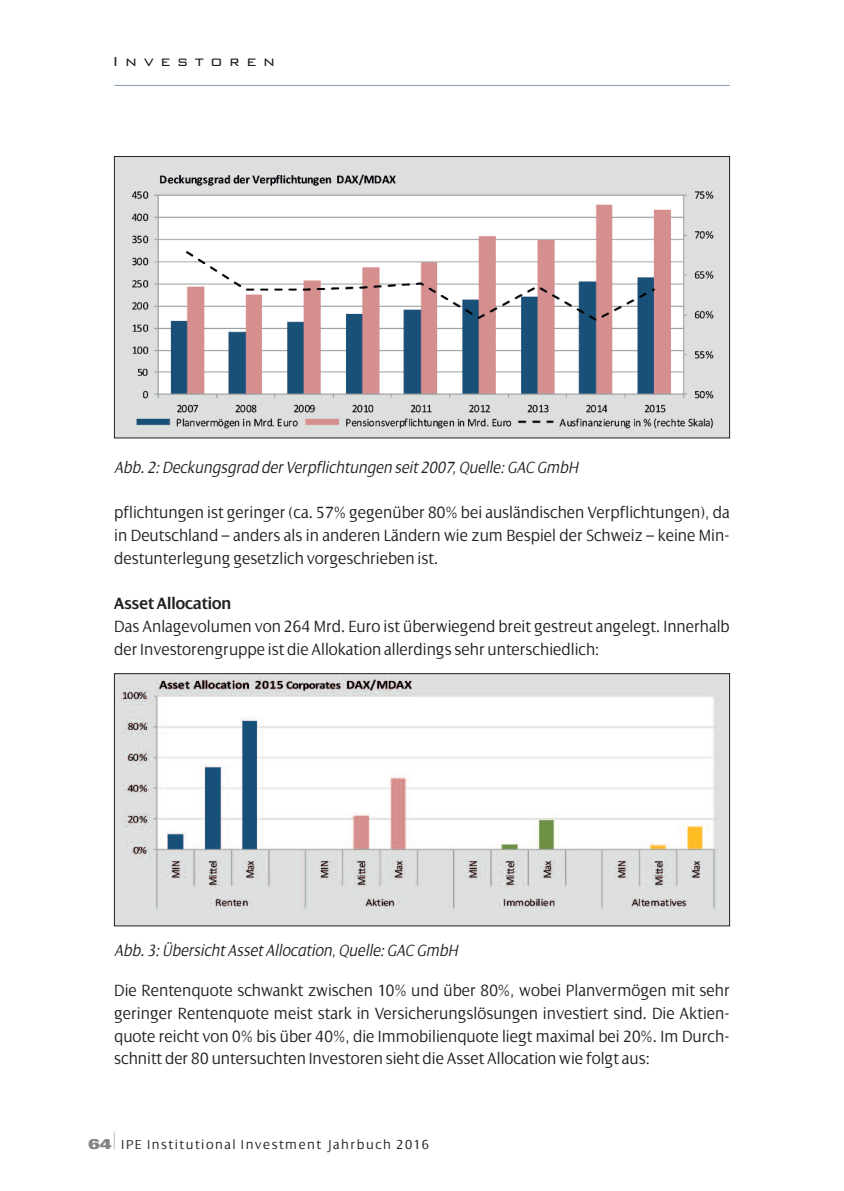
<style>
.page{position:relative;width:844px;height:1191px;background:#fff}
.page>*{position:absolute;margin:0;border:0;box-sizing:border-box;transform-origin:0 0}
.t1{font:300 17.5px/22.8px "Dialog";color:#231f20;text-align:justify;scale:.95 1}
.t2{font:italic 300 17.5px "Dialog";color:#231f20;scale:.95 1}
.t3{font:600 17.5px "Dialog";color:#231f20;scale:.95 1}
.t4{font:300 17.5px "Bank Gothic BT";letter-spacing:.375em;color:#231f20}
.t5{font:300 14px "Dialog";letter-spacing:.105em;color:#231f20}
.s1{font-family:"Univers";font-weight:900;font-stretch:expanded;color:#808285}
.s2{font-family:"Helvetica Neue";font-weight:200;font-size:24.5px;color:#808285}
</style>
<div class="page">
<hr style="left:114px;top:85px;width:615px;height:1px;background:#869cb1">
<img style="left:116px;top:158px;width:611px;height:278px">
<div style="left:114px;top:156px;width:615px;height:282px;border:1px solid #231f20"></div>
<img style="left:116px;top:675px;width:611px;height:249px">
<div style="left:114px;top:673px;width:615px;height:253px;border:1px solid #231f20"></div>
<p class="t4" style="left:112px;top:49px;width:164px">Investoren</p>
<p class="t2" style="left:114px;top:456px;width:489px">Abb. 2: Deckungsgrad der Verpflichtungen seit 2007, Quelle: GAC GmbH</p>
<p class="t1" style="left:114px;top:501px;width:649px">pflichtungen ist geringer (ca. 57% gegenüber 80% bei ausländischen Verpflichtungen), da in Deutschland – anders als in anderen Ländern wie zum Bespiel der Schweiz – keine Min&shy;destunterlegung gesetzlich vorgeschrieben ist.</p>
<p class="t3" style="left:114px;top:593px;width:125px">Asset Allocation</p>
<p class="t1" style="left:114px;top:614px;width:649px">Das Anlagevolumen von 264 Mrd. Euro ist überwiegend breit gestreut angelegt. Innerhalb der Investorengruppe ist die Allokation allerdings sehr unterschiedlich:</p>
<p class="t2" style="left:114px;top:939px;width:363px">Abb. 3: Übersicht Asset Allocation, Quelle: GAC GmbH</p>
<p class="t1" style="left:114px;top:978px;width:649px">Die Rentenquote schwankt zwischen 10% und über 80%, wobei Planvermögen mit sehr geringer Rentenquote meist stark in Versicherungslösungen investiert sind. Die Aktien&shy;quote reicht von 0% bis über 40%, die Immobilienquote liegt maximal bei 20%. Im Durch&shy;schnitt der 80 untersuchten Investoren sieht die Asset Allocation wie folgt aus:</p>
<p class="t5" style="left:88px;top:1136px;width:342px"><span class="s1">64</span><span class="s2">I</span> IPE Institutional Investment Jahrbuch 2016</p>
</div>
